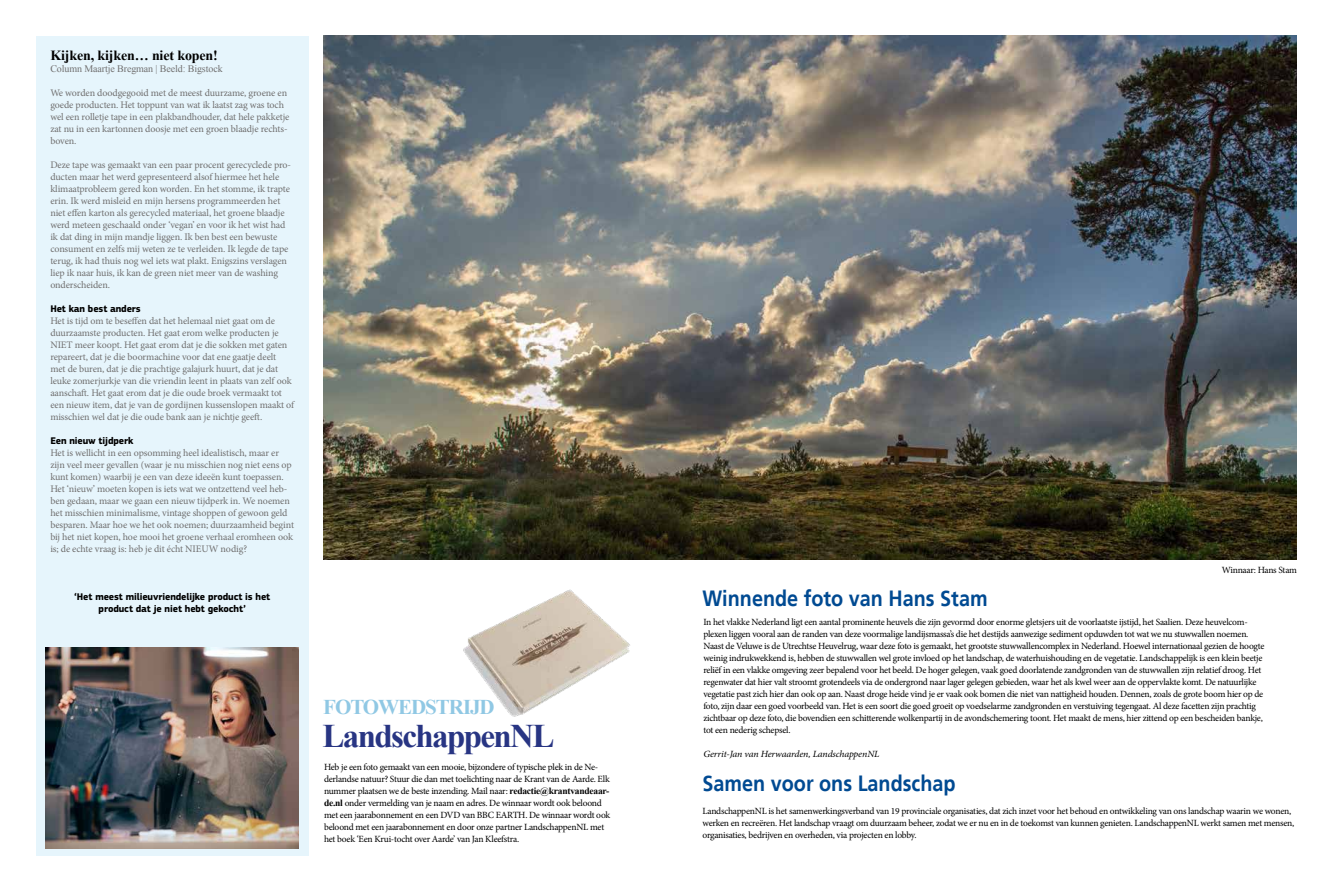
<style>
.page{position:relative;width:1333px;height:893px;background:#fff}
.page>*{position:absolute;margin:0;border:0;box-sizing:border-box;transform-origin:0 0}
.t1{font:700 33px "Times New Roman";letter-spacing:-.05em;color:#283583}
.t2{font:700 22px "Frutiger LT";color:#004a92;scale:.9 1}
.t3{font:700 21px "Times New Roman";letter-spacing:-.05em;color:#90c8e4}
.t4{font:700 14px "Times New Roman";letter-spacing:-.01em;color:#000}
.t5{font:10px/12px "Minion Pro";letter-spacing:-.01em;color:#706f6f}
.t6{font:700 10px/12px "PF Square Sans Pro";letter-spacing:-.01em;color:#000;text-align:center}
.t7{font:10px "Times New Roman";letter-spacing:-.01em;color:#706f6f}
.t8{font:9.5px/12px "Minion Pro";letter-spacing:-.025em;color:#000}
.t9{font:italic 9.5px "Minion Pro";letter-spacing:-.015em;color:#000;scale:1.04 1}
.s1{font-family:"Times New Roman";font-weight:700}
</style>
<div class="page">
<img style="left:463px;top:589px;width:167px;height:128px">
<div style="left:36px;top:36px;width:272px;height:820px;background:#e6f5fc"></div>
<img style="left:323px;top:36px;width:973px;height:524px">
<img style="left:45px;top:648px;width:254px;height:200px">
<h3 class="t4" style="left:50px;top:46px;width:169px">Kijken, kijken… niet kopen!</h3>
<p class="t7" style="left:50px;top:62px;width:174px">Column Maartje Bregman | Beeld: Bigstock</p>
<p class="t5" style="left:50px;top:87px;width:240px">We worden doodgegooid met de meest duurzame, groene en goede producten. Het toppunt van wat ik laatst zag was toch wel een rolletje tape in een plakbandhouder, dat hele pakketje zat nu in een kartonnen doosje met een groen blaadje rechts&shy;boven.</p>
<p class="t5" style="left:50px;top:159px;width:242px">Deze tape was gemaakt van een paar procent gerecyclede pro&shy;ducten maar het werd gepresenteerd alsof hiermee het hele klimaatprobleem gered kon worden. En het stomme, ik trapte erin. Ik werd misleid en mijn hersens programmeerden het niet effen karton als gerecycled materiaal, het groene blaadje werd meteen geschaald onder ‘vegan’ en voor ik het wist had ik dat ding in mijn mandje liggen. Ik ben best een bewuste consument en zelfs mij weten ze te verleiden. Ik legde de tape terug, ik had thuis nog wel iets wat plakt. Enigszins verslagen liep ik naar huis, ik kan de green niet meer van de washing onderscheiden.</p>
<p class="t6" style="left:50px;top:303px;width:92px">Het kan best anders</p>
<p class="t5" style="left:50px;top:315px;width:245px">Het is tijd om te beseffen dat het helemaal niet gaat om de duurzaamste producten. Het gaat erom welke producten je NIET meer koopt. Het gaat erom dat je die sokken met gaten repareert, dat je die boormachine voor dat ene gaatje deelt<br>met de buren, dat je die prachtige galajurk huurt, dat je dat leuke zomerjurkje van die vriendin leent in plaats van zelf ook aanschaft. Het gaat erom dat je die oude broek vermaakt tot een nieuw item, dat je van de gordijnen kussenslopen maakt of misschien wel dat je die oude bank aan je nichtje geeft.</p>
<p class="t6" style="left:50px;top:435px;width:85px">Een nieuw tijdperk</p>
<p class="t5" style="left:50px;top:447px;width:245px">Het is wellicht in een opsomming heel idealistisch, maar er zijn veel meer gevallen (waar je nu misschien nog niet eens op kunt komen) waarbij je een van deze ideeën kunt toepassen.<br>Het ‘nieuw’ moeten kopen is iets wat we ontzettend veel heb&shy;ben gedaan, maar we gaan een nieuw tijdperk in. We noemen het misschien minimalisme, vintage shoppen of gewoon geld besparen. Maar hoe we het ook noemen; duurzaamheid begint bij het niet kopen, hoe mooi het groene verhaal eromheen ook is; de echte vraag is: heb je dit écht NIEUW nodig?</p>
<p class="t6" style="left:74px;top:591px;width:198px">‘Het meest milieuvriendelijke product is het product dat je niet hebt gekocht’</p>
<h3 class="t3" style="left:323px;top:693px;width:173px">FOTOWEDSTRIJD</h3>
<h1 class="t1" style="left:322px;top:713px;width:233px">LandschappenNL</h1>
<p class="t8" style="left:324px;top:761px;width:288px">Heb je een foto gemaakt van een mooie, bijzondere of typische plek in de Ne&shy;derlandse natuur? Stuur die dan met toelichting naar de Krant van de Aarde. Elk nummer plaatsen we de beste inzending. Mail naar: <span class="s1">redactie@krantvandeaar&shy;de.nl</span> onder vermelding van je naam en adres. De winnaar wordt ook beloond met een jaarabonnement en een DVD van BBC EARTH. De winnaar wordt ook beloond met een jaarabonnement en door onze partner LandschappenNL met het boek ‘Een Krui-tocht over Aarde’ van Jan Kleefstra.</p>
<h2 class="t2" style="left:702px;top:586px;width:318px">Winnende foto van Hans Stam</h2>
<p class="t8" style="left:1221px;top:564px;width:77px">Winnaar: Hans Stam</p>
<p class="t8" style="left:703px;top:616px;width:562px">In het vlakke Nederland ligt een aantal prominente heuvels die zijn gevormd door enorme gletsjers uit de voorlaatste ijstijd, het Saalien. Deze heuvelcom&shy;plexen liggen vooral aan de randen van deze voormalige landijsmassa’s die het destijds aanwezige sediment opduwden tot wat we nu stuwwallen noemen.<br>Naast de Veluwe is de Utrechtse Heuvelrug, waar deze foto is gemaakt, het grootste stuwwallencomplex in Nederland. Hoewel internationaal gezien de hoogte weinig indrukwekkend is, hebben de stuwwallen wel grote invloed op het landschap, de waterhuishouding en de vegetatie. Landschappelijk is een klein beetje reliëf in een vlakke omgeving zeer bepalend voor het beeld. De hoger gelegen, vaak goed doorlatende zandgronden van de stuwwallen zijn relatief droog. Het regenwater dat hier valt stroomt grotendeels via de ondergrond naar lager gelegen gebieden, waar het als kwel weer aan de oppervlakte komt. De natuurlijke vegetatie past zich hier dan ook op aan. Naast droge heide vind je er vaak ook bomen die niet van nattigheid houden. Dennen, zoals de grote boom hier op de foto, zijn daar een goed voorbeeld van. Het is een soort die goed groeit op voedselarme zandgronden en verstuiving tegengaat. Al deze facetten zijn prachtig zichtbaar op deze foto, die bovendien een schitterende wolkenpartij in de avondschemering toont. Het maakt de mens, hier zittend op een bescheiden bankje, tot een nederig schepsel.</p>
<p class="t9" style="left:703px;top:747px;width:171px">Gerrit-Jan van Herwaarden, LandschappenNL</p>
<h2 class="t2" style="left:702px;top:770px;width:283px">Samen voor ons Landschap</h2>
<p class="t8" style="left:702px;top:805px;width:593px">LandschappenNL is het samenwerkingsverband van 19 provinciale organisaties, dat zich inzet voor het behoud en ontwikkeling van ons landschap waarin we wonen, werken en recreëren. Het landschap vraagt om duurzaam beheer, zodat we er nu en in de toekomst van kunnen genieten. LandschappenNL werkt samen met mensen, organisaties, bedrijven en overheden, via projecten en lobby.</p>
</div>
